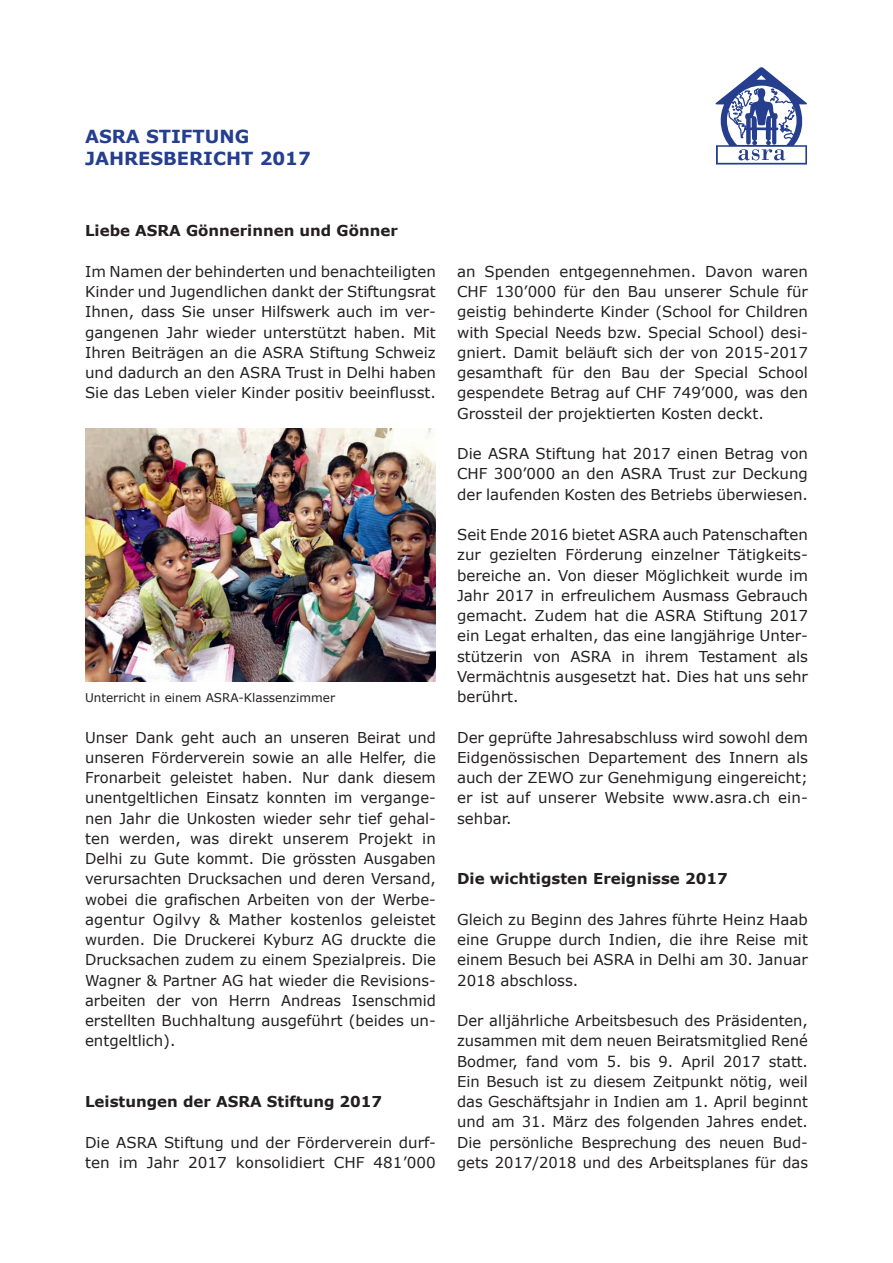
<style>
.page{position:relative;width:893px;height:1263px;background:#fff}
.page>*{position:absolute;margin:0;border:0;box-sizing:border-box;transform-origin:0 0}
.t1{font:700 18px/21.6px "Verdana";color:#253f8e}
.t2{font:15px/20.2px "Verdana";color:#231f20;text-align:justify}
.t3{font:700 15px "Verdana";color:#231f20}
.t4{font:12px "Verdana";color:#231f20}
</style>
<div class="page">
<img style="left:85px;top:428px;width:351px;height:254px">
<svg style="left:715px;top:67px;width:92px;height:98px"></svg>
<p class="t1" style="left:85px;top:126px;width:227px">ASRA STIFTUNG<br>JAHRESBERICHT 2017</p>
<p class="t3" style="left:85px;top:221px;width:314px">Liebe ASRA Gönnerinnen und Gönner</p>
<p class="t2" style="left:85px;top:261px;width:352px">Im Namen der behinderten und benachteiligten Kinder und Jugendlichen dankt der Stiftungsrat Ihnen, dass Sie unser Hilfswerk auch im ver&shy;gangenen Jahr wieder unterstützt haben. Mit Ihren Beiträgen an die ASRA Stiftung Schweiz und dadurch an den ASRA Trust in Delhi haben Sie das Leben vieler Kinder positiv beeinflusst.</p>
<p class="t4" style="left:85px;top:690px;width:252px">Unterricht in einem ASRA-Klassenzimmer</p>
<p class="t2" style="left:85px;top:727px;width:352px">Unser Dank geht auch an unseren Beirat und unseren Förderverein sowie an alle Helfer, die Fronarbeit geleistet haben. Nur dank diesem unentgeltlichen Einsatz konnten im vergange&shy;nen Jahr die Unkosten wieder sehr tief gehal&shy;ten werden, was direkt unserem Projekt in Delhi zu Gute kommt. Die grössten Ausgaben verursachten Drucksachen und deren Versand, wobei die grafischen Arbeiten von der Werbe&shy;agentur Ogilvy &amp; Mather kostenlos geleistet wurden. Die Druckerei Kyburz AG druckte die Drucksachen zudem zu einem Spezialpreis. Die Wagner &amp; Partner AG hat wieder die Revisions&shy;arbeiten der von Herrn Andreas Isenschmid erstellten Buchhaltung ausgeführt (beides un&shy;entgeltlich).</p>
<p class="t3" style="left:85px;top:1092px;width:299px">Leistungen der ASRA Stiftung 2017</p>
<p class="t2" style="left:85px;top:1132px;width:352px">Die ASRA Stiftung und der Förderverein durf&shy;ten im Jahr 2017 konsolidiert CHF 481’000</p>
<p class="t2" style="left:457px;top:261px;width:352px">an Spenden entgegennehmen. Davon waren CHF 130’000 für den Bau unserer Schule für geistig behinderte Kinder (School for Children with Special Needs bzw. Special School) desi&shy;gniert. Damit beläuft sich der von 2015-2017 gesamthaft für den Bau der Special School gespendete Betrag auf CHF 749’000, was den Grossteil der projektierten Kosten deckt.</p>
<p class="t2" style="left:457px;top:444px;width:352px">Die ASRA Stiftung hat 2017 einen Betrag von CHF 300’000 an den ASRA Trust zur Deckung der laufenden Kosten des Betriebs überwiesen.</p>
<p class="t2" style="left:457px;top:525px;width:352px">Seit Ende 2016 bietet ASRA auch Patenschaften zur gezielten Förderung einzelner Tätigkeits&shy;bereiche an. Von dieser Möglichkeit wurde im Jahr 2017 in erfreulichem Ausmass Gebrauch gemacht. Zudem hat die ASRA Stiftung 2017 ein Legat erhalten, das eine langjährige Unter&shy;stützerin von ASRA in ihrem Testament als Vermächtnis ausgesetzt hat. Dies hat uns sehr berührt.</p>
<p class="t2" style="left:457px;top:727px;width:352px;text-align:left">Der geprüfte Jahresabschluss wird sowohl dem Eidgenössischen Departement des Innern als auch der ZEWO zur Genehmigung eingereicht; er ist auf unserer Website www.asra.ch ein&shy;sehbar.</p>
<p class="t3" style="left:457px;top:869px;width:272px">Die wichtigsten Ereignisse 2017</p>
<p class="t2" style="left:457px;top:909px;width:352px">Gleich zu Beginn des Jahres führte Heinz Haab eine Gruppe durch Indien, die ihre Reise mit einem Besuch bei ASRA in Delhi am 30. Januar 2018 abschloss.</p>
<p class="t2" style="left:457px;top:1011px;width:352px">Der alljährliche Arbeitsbesuch des Präsidenten, zusammen mit dem neuen Beiratsmitglied René Bodmer, fand vom 5. bis 9. April 2017 statt.<br>Ein Besuch ist zu diesem Zeitpunkt nötig, weil das Geschäftsjahr in Indien am 1. April beginnt und am 31. März des folgenden Jahres endet.<br>Die persönliche Besprechung des neuen Bud&shy;gets 2017/2018 und des Arbeitsplanes für das</p>
</div>
